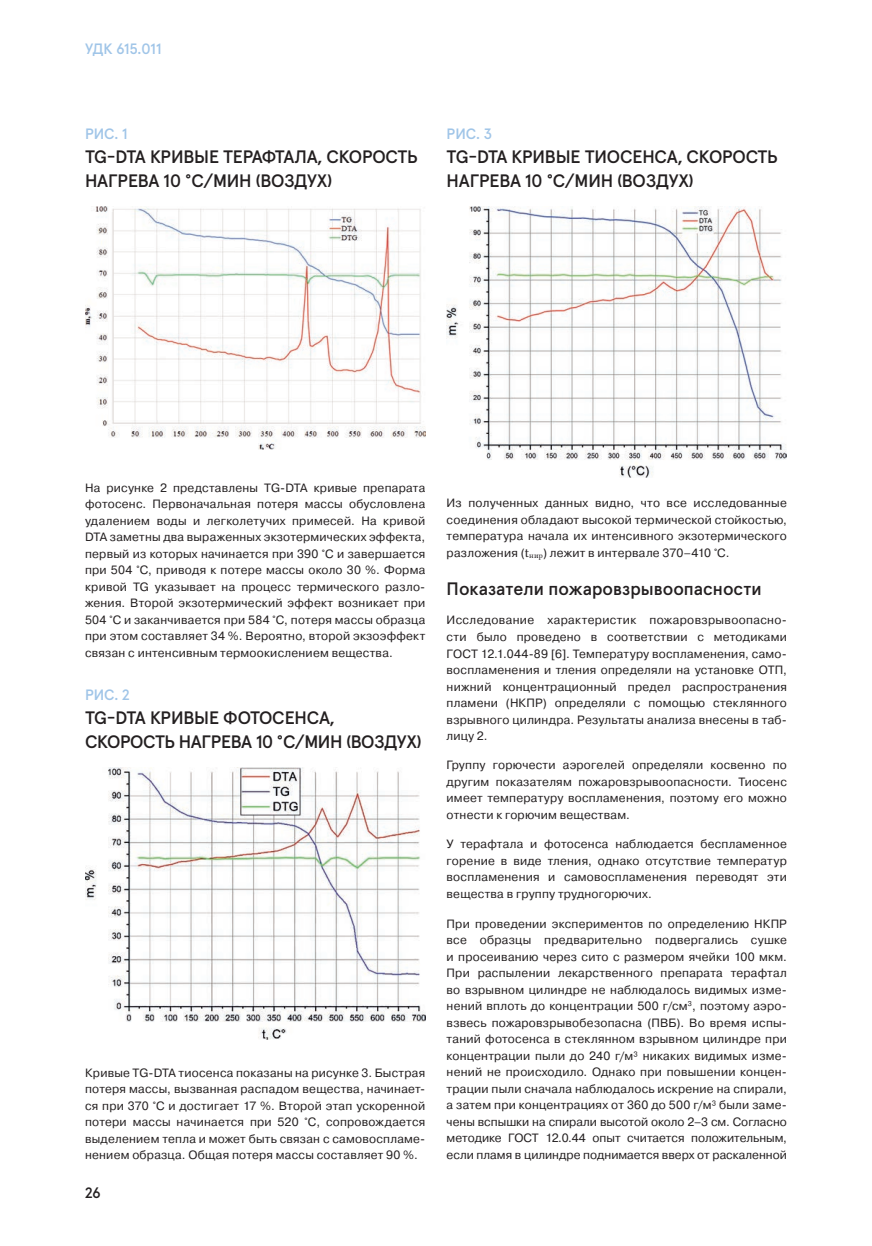
<style>
.page{position:relative;width:872px;height:1246px;background:#fff}
.page>*{position:absolute;margin:0;border:0;box-sizing:border-box;transform-origin:0 0}
.t1{font:500 18px/24px "Apercu Pro";letter-spacing:-.01em;color:#231f20}
.t2{font:500 15px "Apercu Pro";letter-spacing:-.005em;color:#a0c5e8}
.t3{font:500 15px "Apercu Pro";color:#231f20}
.t4{font:12px/16.5px "Pragmatica";letter-spacing:.02em;color:#231f20;text-align:justify}
.s1{font-family:"Libertinus Serif";font-size:13.5px}
</style>
<div class="page">
<img style="left:85px;top:207px;width:340px;height:242px">
<img style="left:85px;top:768px;width:340px;height:271px">
<img style="left:446px;top:207px;width:341px;height:271px">
<p class="t2" style="left:85px;top:37px;width:78px">УДК 615.011</p>
<p class="t2" style="left:85px;top:122px;width:44px">РИС. 1</p>
<h1 class="t1" style="left:85px;top:144px;width:334px">TG-DTA КРИВЫЕ ТЕРАФТАЛА, СКОРОСТЬ<br>НАГРЕВА 10 °С/МИН (ВОЗДУХ)</h1>
<p class="t2" style="left:446px;top:123px;width:47px">РИС. 3</p>
<h1 class="t1" style="left:446px;top:144px;width:333px">TG-DTA КРИВЫЕ ТИОСЕНСА, СКОРОСТЬ<br>НАГРЕВА 10 °С/МИН (ВОЗДУХ)</h1>
<p class="t4" style="left:85px;top:479px;width:342px">На рисунке 2 представлены TG-DTA кривые препарата фотосенс. Первоначальная потеря массы обусловлена удалением воды и легколетучих примесей. На кривой DTA заметны два выраженных экзотермических эффекта, первый из которых начинается при 390 °C и завершается при 504 °C, приводя к потере массы около 30 %. Форма кривой TG указывает на процесс термического разло&shy;жения. Второй экзотермический эффект возникает при 504 °C и заканчивается при 584 °C, потеря массы образца при этом составляет 34 %. Вероятно, второй экзоэффект связан с интенсивным термоокислением вещества.</p>
<p class="t2" style="left:85px;top:683px;width:46px">РИС. 2</p>
<h1 class="t1" style="left:85px;top:705px;width:338px">TG-DTA КРИВЫЕ ФОТОСЕНСА,<br>СКОРОСТЬ НАГРЕВА 10 °С/МИН (ВОЗДУХ)</h1>
<p class="t4" style="left:85px;top:1065px;width:342px">Кривые TG-DTA тиосенса показаны на рисунке 3. Быстрая потеря массы, вызванная распадом вещества, начинает&shy;ся при 370 °C и достигает 17 %. Второй этап ускоренной потери массы начинается при 520 °C, сопровождается выделением тепла и может быть связан с самовоспламе&shy;нением образца. Общая потеря массы составляет 90 %.</p>
<p class="t3" style="left:85px;top:1181px;width:17px">26</p>
<p class="t4" style="left:446px;top:495px;width:342px">Из полученных данных видно, что все исследованные соединения обладают высокой термической стойкостью, температура начала их интенсивного экзотермического разложения (<span class="s1">t</span><sub>нир</sub>) лежит в интервале 370–410 °C.</p>
<h1 class="t1" style="left:446px;top:576px;width:316px">Показатели пожаровзрывоопасности</h1>
<p class="t4" style="left:446px;top:612px;width:342px;text-align:left">Исследование характеристик пожаровзрывоопасно&shy;сти было проведено в соответствии с методиками ГОСТ 12.1.044-89 [6]. Температуру воспламенения, само&shy;воспламенения и тления определяли на установке ОТП, нижний концентрационный предел распространения пламени (НКПР) определяли с помощью стеклянного взрывного цилиндра. Результаты анализа внесены в таб&shy;лицу 2.</p>
<p class="t4" style="left:446px;top:757px;width:342px">Группу горючести аэрогелей определяли косвенно по другим показателям пожаровзрывоопасности. Тиосенс имеет температуру воспламенения, поэтому его можно отнести к горючим веществам.</p>
<p class="t4" style="left:446px;top:836px;width:342px">У терафтала и фотосенса наблюдается беспламенное горение в виде тления, однако отсутствие температур воспламенения и самовоспламенения переводят эти вещества в группу трудногорючих.</p>
<p class="t4" style="left:446px;top:915px;width:342px;text-align:left">При проведении экспериментов по определению НКПР все образцы предварительно подвергались сушке и просеиванию через сито c размером ячейки 100 мкм.<br>При распылении лекарственного препарата терафтал во взрывном цилиндре не наблюдалось видимых изме&shy;нений вплоть до концентрации 500 г/см<sup>3</sup>, поэтому аэро&shy;взвесь пожаровзрывобезопасна (ПВБ). Во время испы&shy;таний фотосенса в стеклянном взрывном цилиндре при концентрации пыли до 240 г/м³ никаких видимых изме&shy;нений не происходило. Однако при повышении концен&shy;трации пыли сначала наблюдалось искрение на спирали, а затем при концентрациях от 360 до 500 г/м³ были заме&shy;чены вспышки на спирали высотой около 2–3 см. Согласно методике ГОСТ 12.0.44 опыт считается положительным, если пламя в цилиндре поднимается вверх от раскаленной</p>
</div>
